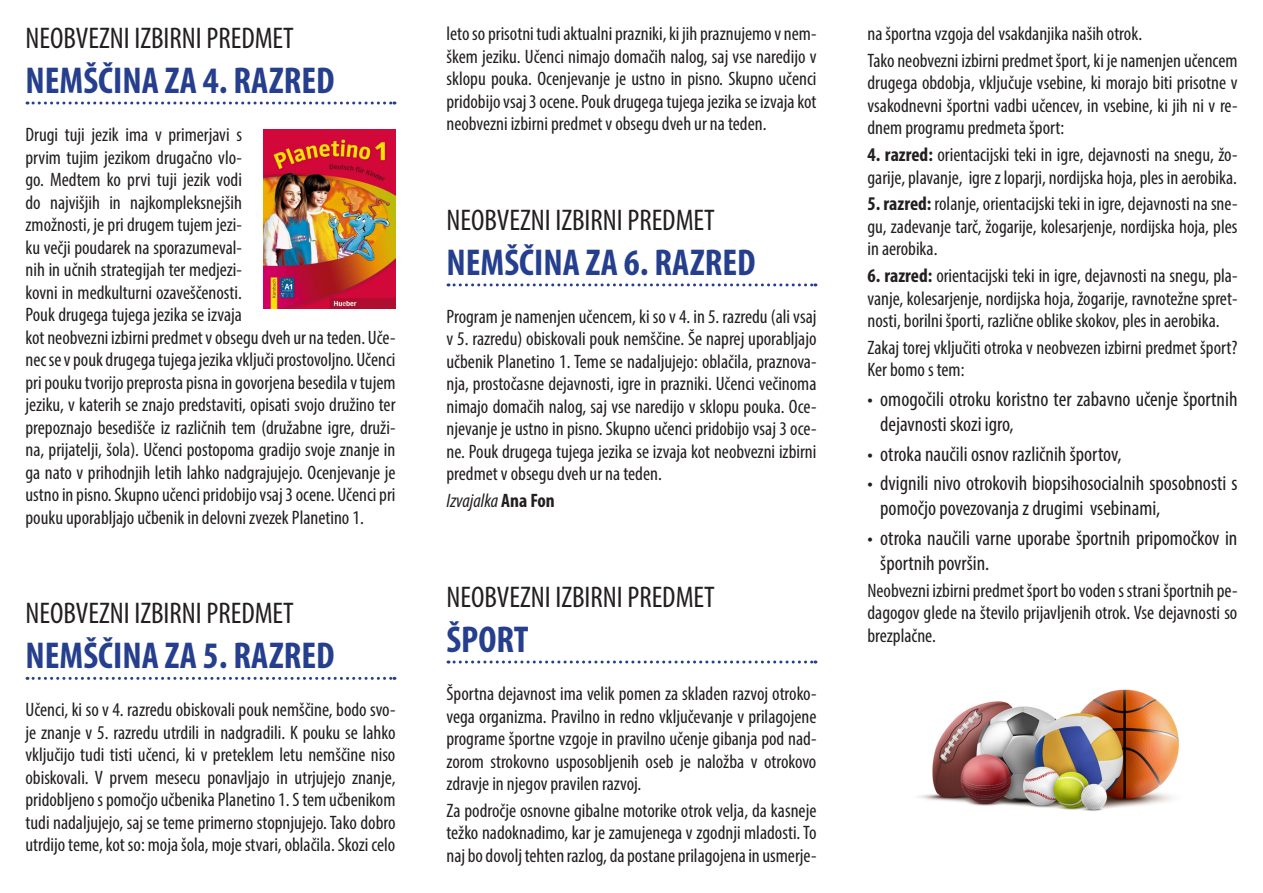
<style>
.page{position:relative;width:1263px;height:893px;background:#fff}
.page>*{position:absolute;margin:0;border:0;box-sizing:border-box;transform-origin:0 0}
.NASLOV_1{font:700 condensed 37.5px "Myriad Pro";color:#253f8e}
.NADNASLOV{font:condensed 30px "Myriad Pro";color:#231f20}
.t1{font:condensed 21px/25.2px "Myriad Pro";color:#231f20}
.t2{font:condensed 19.5px/22.5px "Myriad Pro";color:#231f20;text-align:justify}
.t3{font:italic condensed 19.5px "Myriad Pro";color:#231f20}
.s1{font-weight:700;font-style:normal}
.s2{font-weight:700}
</style>
<div class="page">
<img style="left:919px;top:689px;width:260px;height:122px">
<svg style="left:27px;top:102px;width:368px;height:3px"></svg>
<svg style="left:27px;top:677px;width:368px;height:3px"></svg>
<svg style="left:448px;top:283px;width:368px;height:3px"></svg>
<svg style="left:448px;top:660px;width:368px;height:3px"></svg>
<img style="left:263px;top:130px;width:132px;height:179px">
<p class="NADNASLOV" style="left:26px;top:20px;width:270px">NEOBVEZNI IZBIRNI PREDMET</p>
<p class="NASLOV_1" style="left:26px;top:57px;width:311px">NEMŠČINA ZA 4. RAZRED</p>
<p class="t2" style="left:26px;top:123px;width:371px;text-align:left">Drugi tuji jezik ima v primerjavi s<br>prvim tujim jezikom drugačno vlo-<br>go. Medtem ko prvi tuji jezik vodi<br>do najvišjih in najkompleksnejših<br>zmožnosti, je pri drugem tujem jezi-<br>ku večji poudarek na sporazumeval-<br>nih in učnih strategijah ter medjezi-<br>kovni in medkulturni ozaveščenosti.<br>Pouk drugega tujega jezika se izvaja<br>kot neobvezni izbirni predmet v obsegu dveh ur na teden. Uče&shy;nec se v pouk drugega tujega jezika vključi prostovoljno. Učenci pri pouku tvorijo preprosta pisna in govorjena besedila v tujem jeziku, v katerih se znajo predstaviti, opisati svojo družino ter prepoznajo besedišče iz različnih tem (družabne igre, druži&shy;na, prijatelji, šola). Učenci postopoma gradijo svoje znanje in ga nato v prihodnjih letih lahko nadgrajujejo. Ocenjevanje je ustno in pisno. Skupno učenci pridobijo vsaj 3 ocene. Učenci pri pouku uporabljajo učbenik in delovni zvezek Planetino 1.</p>
<p class="NADNASLOV" style="left:26px;top:595px;width:270px">NEOBVEZNI IZBIRNI PREDMET</p>
<p class="NASLOV_1" style="left:26px;top:632px;width:311px">NEMŠČINA ZA 5. RAZRED</p>
<p class="t2" style="left:26px;top:698px;width:371px">Učenci, ki so v 4. razredu obiskovali pouk nemščine, bodo svo&shy;je znanje v 5. razredu utrdili in nadgradili. K pouku se lahko vključijo tudi tisti učenci, ki v preteklem letu nemščine niso obiskovali. V prvem mesecu ponavljajo in utrjujejo znanje, pridobljeno s pomočjo učbenika Planetino 1. S tem učbenikom tudi nadaljujejo, saj se teme primerno stopnjujejo. Tako dobro utrdijo teme, kot so: moja šola, moje stvari, oblačila. Skozi celo</p>
<p class="t2" style="left:446px;top:22px;width:371px">leto so prisotni tudi aktualni prazniki, ki jih praznujemo v nem&shy;škem jeziku. Učenci nimajo domačih nalog, saj vse naredijo v sklopu pouka. Ocenjevanje je ustno in pisno. Skupno učenci pridobijo vsaj 3 ocene. Pouk drugega tujega jezika se izvaja kot neobvezni izbirni predmet v obsegu dveh ur na teden.</p>
<p class="NADNASLOV" style="left:446px;top:202px;width:270px">NEOBVEZNI IZBIRNI PREDMET</p>
<p class="NASLOV_1" style="left:446px;top:239px;width:311px">NEMŠČINA ZA 6. RAZRED</p>
<p class="t2" style="left:446px;top:305px;width:371px">Program je namenjen učencem, ki so v 4. in 5. razredu (ali vsaj v 5. razredu) obiskovali pouk nemščine. Še naprej uporabljajo učbenik Planetino 1. Teme se nadaljujejo: oblačila, praznova&shy;nja, prostočasne dejavnosti, igre in prazniki. Učenci večinoma nimajo domačih nalog, saj vse naredijo v sklopu pouka. Oce&shy;njevanje je ustno in pisno. Skupno učenci pridobijo vsaj 3 oce&shy;ne. Pouk drugega tujega jezika se izvaja kot neobvezni izbirni predmet v obsegu dveh ur na teden.</p>
<p class="t3" style="left:446px;top:489px;width:110px">Izvajalka <span class="s1">Ana Fon</span></p>
<p class="NADNASLOV" style="left:446px;top:579px;width:270px">NEOBVEZNI IZBIRNI PREDMET</p>
<p class="NASLOV_1" style="left:446px;top:616px;width:84px">ŠPORT</p>
<p class="t2" style="left:446px;top:682px;width:371px">Športna dejavnost ima velik pomen za skladen razvoj otroko&shy;vega organizma. Pravilno in redno vključevanje v prilagojene programe športne vzgoje in pravilno učenje gibanja pod nad&shy;zorom strokovno usposobljenih oseb je naložba v otrokovo zdravje in njegov pravilen razvoj.</p>
<p class="t2" style="left:446px;top:799px;width:371px">Za področje osnovne gibalne motorike otrok velja, da kasneje težko nadoknadimo, kar je zamujenega v zgodnji mladosti. To naj bo dovolj tehten razlog, da postane prilagojena in usmerje-</p>
<p class="t2" style="left:867px;top:22px;width:276px">na športna vzgoja del vsakdanjika naših otrok.</p>
<p class="t2" style="left:867px;top:49px;width:371px">Tako neobvezni izbirni predmet šport, ki je namenjen učencem drugega obdobja, vključuje vsebine, ki morajo biti prisotne v vsakodnevni športni vadbi učencev, in vsebine, ki jih ni v re&shy;dnem programu predmeta šport:</p>
<p class="t2" style="left:867px;top:143px;width:371px"><span class="s2">4. razred:</span> orientacijski teki in igre, dejavnosti na snegu, žo&shy;garije, plavanje, igre z loparji, nordijska hoja, ples in aerobika.</p>
<p class="t2" style="left:867px;top:192px;width:371px"><span class="s2">5. razred:</span> rolanje, orientacijski teki in igre, dejavnosti na sne&shy;gu, zadevanje tarč, žogarije, kolesarjenje, nordijska hoja, ples in aerobika.</p>
<p class="t2" style="left:867px;top:264px;width:371px"><span class="s2">6. razred:</span> orientacijski teki in igre, dejavnosti na snegu, pla&shy;vanje, kolesarjenje, nordijska hoja, žogarije, ravnotežne spret&shy;nosti, borilni športi, različne oblike skokov, ples in aerobika.</p>
<p class="t2" style="left:867px;top:336px;width:371px">Zakaj torej vključiti otroka v neobvezen izbirni predmet šport?<br>Ker bomo s tem:</p>
<p class="t1" style="left:880px;top:386px;width:359px;text-indent:-13px">• omogočili otroku koristno ter zabavno učenje športnih dejavnosti skozi igro,</p>
<p class="t1" style="left:867px;top:441px;width:255px">• otroka naučili osnov različnih športov,</p>
<p class="t1" style="left:880px;top:470px;width:359px;text-indent:-13px">• dvignili nivo otrokovih biopsihosocialnih sposobnosti s pomočjo povezovanja z drugimi vsebinami,</p>
<p class="t1" style="left:880px;top:525px;width:359px;text-indent:-13px">• otroka naučili varne uporabe športnih pripomočkov in športnih površin.</p>
<p class="t2" style="left:867px;top:579px;width:371px">Neobvezni izbirni predmet šport bo voden s strani športnih pe&shy;dagogov glede na število prijavljenih otrok. Vse dejavnosti so brezplačne.</p>
</div>
